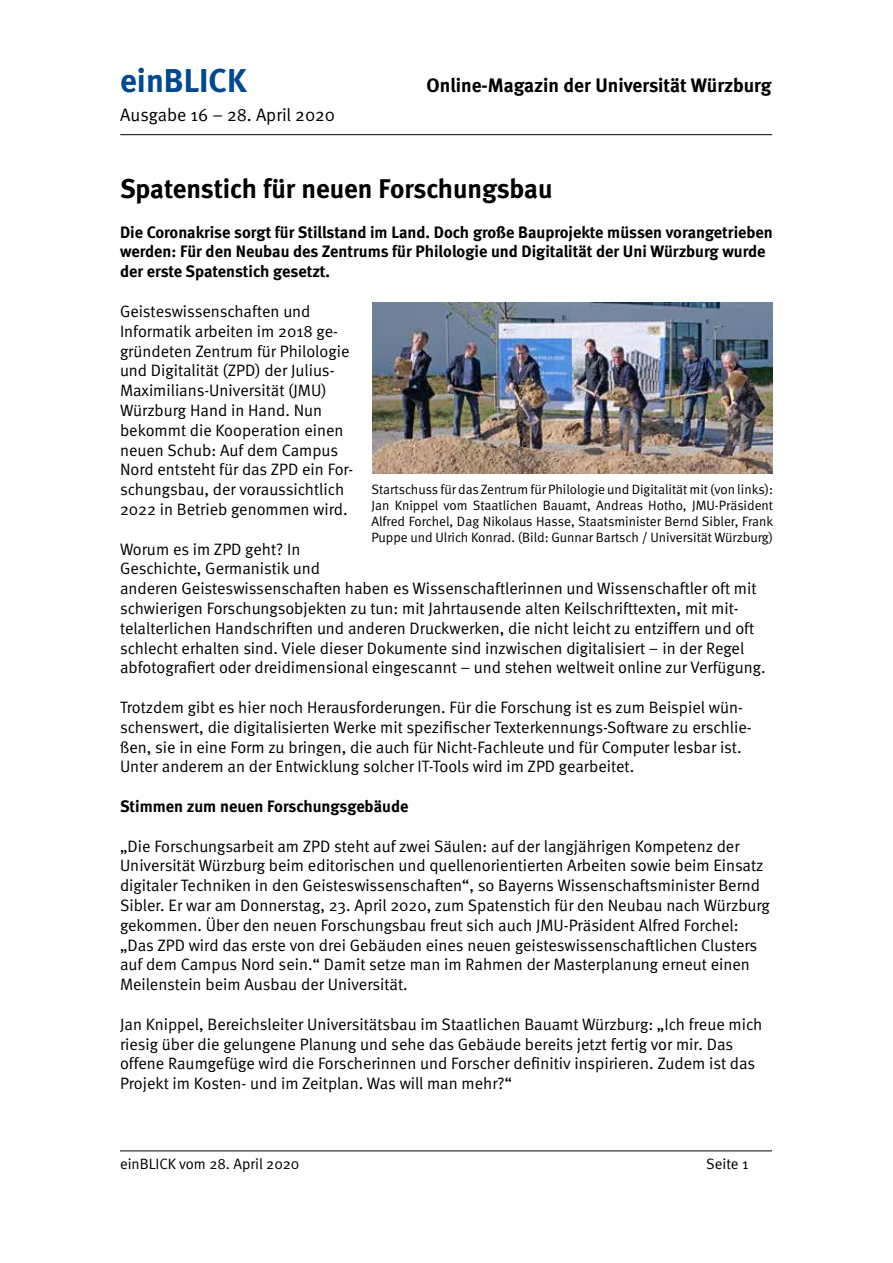
<style>
.page{position:relative;width:893px;height:1263px;background:#fff}
.page>*{position:absolute;margin:0;border:0;box-sizing:border-box;transform-origin:0 0}
.t1{font:700 33px "Meta";color:#004990}
.t2{font:700 27px "Meta";letter-spacing:-.005em;color:#000}
.t3{font:700 19.5px "Meta";color:#000}
.t4{font:18px "Meta Normal";color:#000}
.t5{font:16.5px/19.8px "Meta Normal";color:#000}
.t6{font:700 16.5px/19.8px "Meta";color:#000}
.t7{font:15px "Meta Normal";color:#000}
.t8{font:13.5px/16.2px "Meta Normal";color:#000;text-align:justify}
</style>
<div class="page">
<hr style="left:120px;top:134px;width:652px;height:1px;background:#000">
<hr style="left:120px;top:1150px;width:652px;height:1px;background:#000">
<img style="left:373px;top:303px;width:400px;height:171px">
<h1 class="t1" style="left:120px;top:61px;width:128px">einBLICK</h1>
<p class="t3" style="left:427px;top:74px;width:346px">Online-Magazin der Universität Würzburg</p>
<p class="t4" style="left:120px;top:105px;width:216px">Ausgabe 16 – 28. April 2020</p>
<h2 class="t2" style="left:120px;top:173px;width:434px">Spatenstich für neuen Forschungsbau</h2>
<p class="t6" style="left:120px;top:222px;width:654px">Die Coronakrise sorgt für Stillstand im Land. Doch große Bauprojekte müssen vorangetrieben werden: Für den Neubau des Zentrums für Philologie und Digitalität der Uni Würzburg wurde der erste Spatenstich gesetzt.</p>
<p class="t5" style="left:120px;top:301px;width:235px">Geisteswissenschaften und<br>Informatik arbeiten im 2018 ge&shy;gründeten Zentrum für Philologie und Digitalität (ZPD) der Julius-<br>Maximilians-Universität (JMU)<br>Würzburg Hand in Hand. Nun bekommt die Kooperation einen neuen Schub: Auf dem Campus<br>Nord entsteht für das ZPD ein For&shy;schungsbau, der voraussichtlich<br>2022 in Betrieb genommen wird.</p>
<p class="t5" style="left:120px;top:539px;width:647px">Worum es im ZPD geht? In<br>Geschichte, Germanistik und<br>anderen Geisteswissenschaften haben es Wissenschaftlerinnen und Wissenschaftler oft mit schwierigen Forschungsobjekten zu tun: mit Jahrtausende alten Keilschrifttexten, mit mit&shy;telalterlichen Handschriften und anderen Druckwerken, die nicht leicht zu entziffern und oft schlecht erhalten sind. Viele dieser Dokumente sind inzwischen digitalisiert – in der Regel abfotografiert oder dreidimensional eingescannt – und stehen weltweit online zur Verfügung.</p>
<p class="t5" style="left:120px;top:697px;width:633px">Trotzdem gibt es hier noch Herausforderungen. Für die Forschung ist es zum Beispiel wün&shy;schenswert, die digitalisierten Werke mit spezifischer Texterkennungs-Software zu erschlie&shy;ßen, sie in eine Form zu bringen, die auch für Nicht-Fachleute und für Computer lesbar ist.<br>Unter anderem an der Entwicklung solcher IT-Tools wird im ZPD gearbeitet.</p>
<p class="t6" style="left:120px;top:796px;width:290px">Stimmen zum neuen Forschungsgebäude</p>
<p class="t5" style="left:120px;top:836px;width:651px">„Die Forschungsarbeit am ZPD steht auf zwei Säulen: auf der langjährigen Kompetenz der Universität Würzburg beim editorischen und quellenorientierten Arbeiten sowie beim Einsatz digitaler Techniken in den Geisteswissenschaften“, so Bayerns Wissenschaftsminister Bernd Sibler. Er war am Donnerstag, 23. April 2020, zum Spatenstich für den Neubau nach Würzburg gekommen. Über den neuen Forschungsbau freut sich auch JMU-Präsident Alfred Forchel: „Das ZPD wird das erste von drei Gebäuden eines neuen geisteswissenschaftlichen Clusters auf dem Campus Nord sein.“ Damit setze man im Rahmen der Masterplanung erneut einen Meilenstein beim Ausbau der Universität.</p>
<p class="t5" style="left:120px;top:1014px;width:644px">Jan Knippel, Bereichsleiter Universitätsbau im Staatlichen Bauamt Würzburg: „Ich freue mich riesig über die gelungene Planung und sehe das Gebäude bereits jetzt fertig vor mir. Das offene Raumgefüge wird die Forscherinnen und Forscher definitiv inspirieren. Zudem ist das Projekt im Kosten- und im Zeitplan. Was will man mehr?“</p>
<p class="t8" style="left:371px;top:481px;width:403px">Startschuss für das Zentrum für Philologie und Digitalität mit (von links):<br>Jan Knippel vom Staatlichen Bauamt, Andreas Hotho, JMU-Präsident Alfred Forchel, Dag Nikolaus Hasse, Staatsminister Bernd Sibler, Frank Puppe und Ulrich Konrad. (Bild: Gunnar Bartsch / Universität Würzburg)</p>
<p class="t7" style="left:120px;top:1155px;width:181px">einBLICK vom 28. April 2020</p>
<p class="t7" style="left:706px;top:1155px;width:44px">Seite 1</p>
</div>
